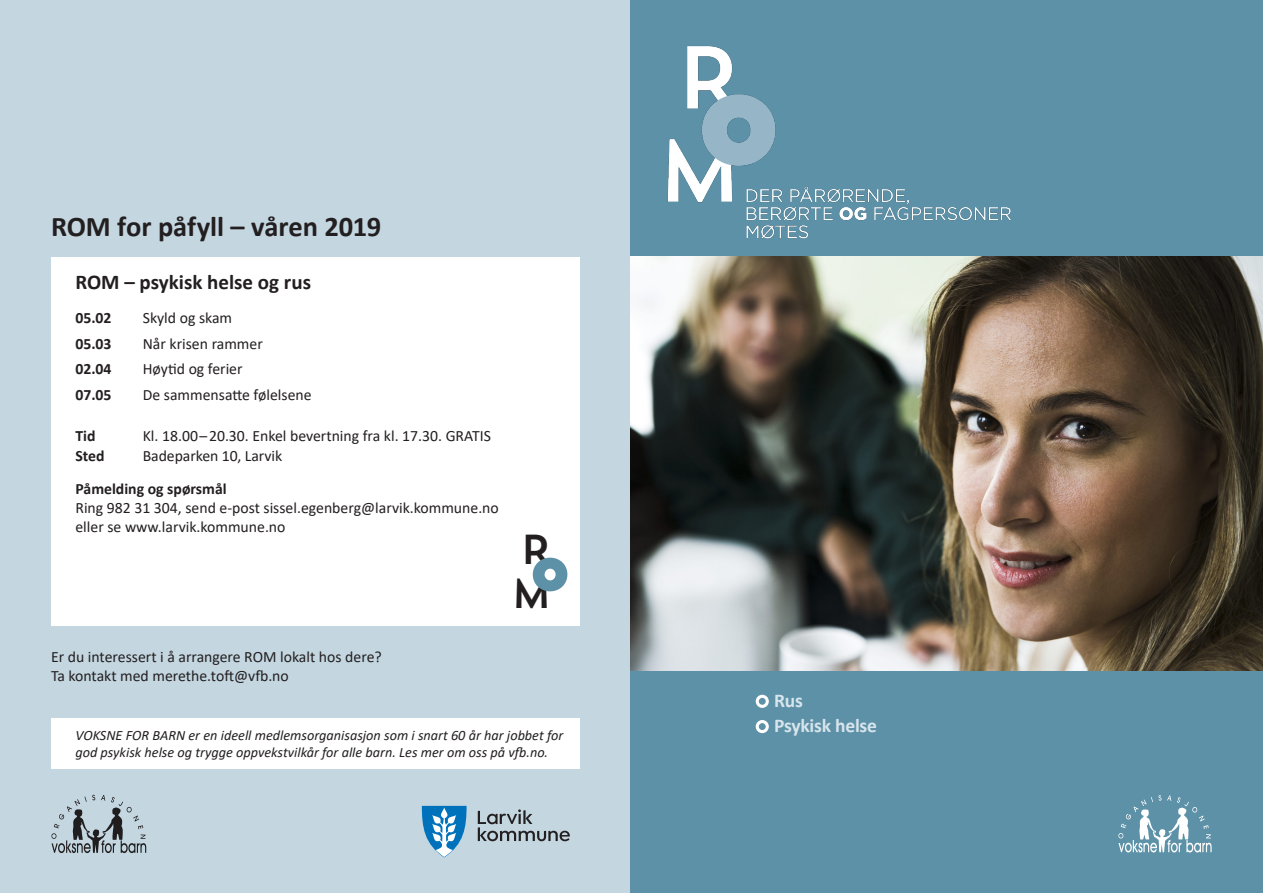
<style>
.page{position:relative;width:1263px;height:893px;background:#fff}
.page>*{position:absolute;margin:0;border:0;box-sizing:border-box;transform-origin:0 0}
.t1{font:41.7px "Trend Sans One";color:#231f20}
.t2{font:700 28.5px "Calibri";letter-spacing:-.005em;color:#231f20}
.t3{font:700 21px "Calibri";color:#231f20}
.t4{font:700 19.5px "Calibri";letter-spacing:-.01em;color:#d7e5ec}
.t5{font:15.75px/18.9px "Calibri";color:#231f20}
.t6{font:700 15.75px "Calibri";color:#231f20}
.t7{font:italic 14.25px/17.1px "Calibri";color:#231f20}
</style>
<div class="page">
<img style="left:629px;top:256px;width:634px;height:416px">
<div style="left:629px;top:672px;width:634px;height:221px;background:#5d91a7"></div>
<div style="left:629px;top:0;width:634px;height:256px;background:#5d91a7"></div>
<div style="left:0;top:0;width:629px;height:893px;background:#c4d7e1"></div>
<div style="left:51px;top:257px;width:529px;height:368px;background:#fff"></div>
<div style="left:51px;top:719px;width:529px;height:50px;background:#fff"></div>
<svg style="left:478px;top:809px;width:92px;height:32px"></svg>
<svg style="left:422px;top:806px;width:45px;height:51px"></svg>
<div style="left:756px;top:695px;width:13px;height:13px;border:3px solid #fff;border-radius:50%"></div>
<div style="left:756px;top:720px;width:13px;height:13px;border:3px solid #fff;border-radius:50%"></div>
<svg style="left:1118px;top:795px;width:93px;height:57px"></svg>
<svg style="left:51px;top:795px;width:95px;height:58px"></svg>
<img style="left:629px;top:18px;width:444px;height:255px">
<svg style="left:532px;top:557px;width:36px;height:35px"></svg>
<p class="t2" style="left:51px;top:206px;width:332px">ROM for påfyll – våren 2019</p>
<p class="t3" style="left:75px;top:267px;width:237px">ROM – psykisk helse og rus</p>
<p class="t6" style="left:75px;top:307px;width:38px">05.02</p>
<p class="t5" style="left:143px;top:308px;width:91px">Skyld og skam</p>
<p class="t6" style="left:75px;top:333px;width:38px">05.03</p>
<p class="t5" style="left:143px;top:334px;width:122px">Når krisen rammer</p>
<p class="t6" style="left:75px;top:358px;width:38px">02.04</p>
<p class="t5" style="left:143px;top:359px;width:101px">Høytid og ferier</p>
<p class="t6" style="left:75px;top:384px;width:38px">07.05</p>
<p class="t5" style="left:143px;top:385px;width:170px">De sammensatte følelsene</p>
<p class="t6" style="left:75px;top:424px;width:22px">Tid</p>
<p class="t5" style="left:143px;top:426px;width:350px">Kl. 18.00–20.30. Enkel bevertning fra kl. 17.30. GRATIS</p>
<p class="t6" style="left:75px;top:445px;width:31px">Sted</p>
<p class="t5" style="left:143px;top:446px;width:141px">Badeparken 10, Larvik</p>
<p class="t6" style="left:75px;top:478px;width:153px">Påmelding og spørsmål</p>
<p class="t5" style="left:75px;top:498px;width:425px">Ring 982 31 304, send e-post sissel.egenberg@larvik.kommune.no</p>
<p class="t5" style="left:75px;top:517px;width:212px">eller se www.larvik.kommune.no</p>
<p class="t5" style="left:51px;top:647px;width:332px">Er du interessert i å arrangere ROM lokalt hos dere?<br>Ta kontakt med merethe.toft@vfb.no</p>
<p class="t1" style="left:520px;top:523px;width:34px">R</p>
<p class="t1" style="left:511px;top:567px;width:43px">M</p>
<p class="t7" style="left:75px;top:726px;width:489px">VOKSNE FOR BARN er en ideell medlemsorganisasjon som i snart 60 år har jobbet for god psykisk helse og trygge oppvekstvilkår for alle barn. Les mer om oss på vfb.no.</p>
<p class="t4" style="left:774px;top:687px;width:30px">Rus</p>
<p class="t4" style="left:774px;top:712px;width:104px">Psykisk helse</p>
</div>
